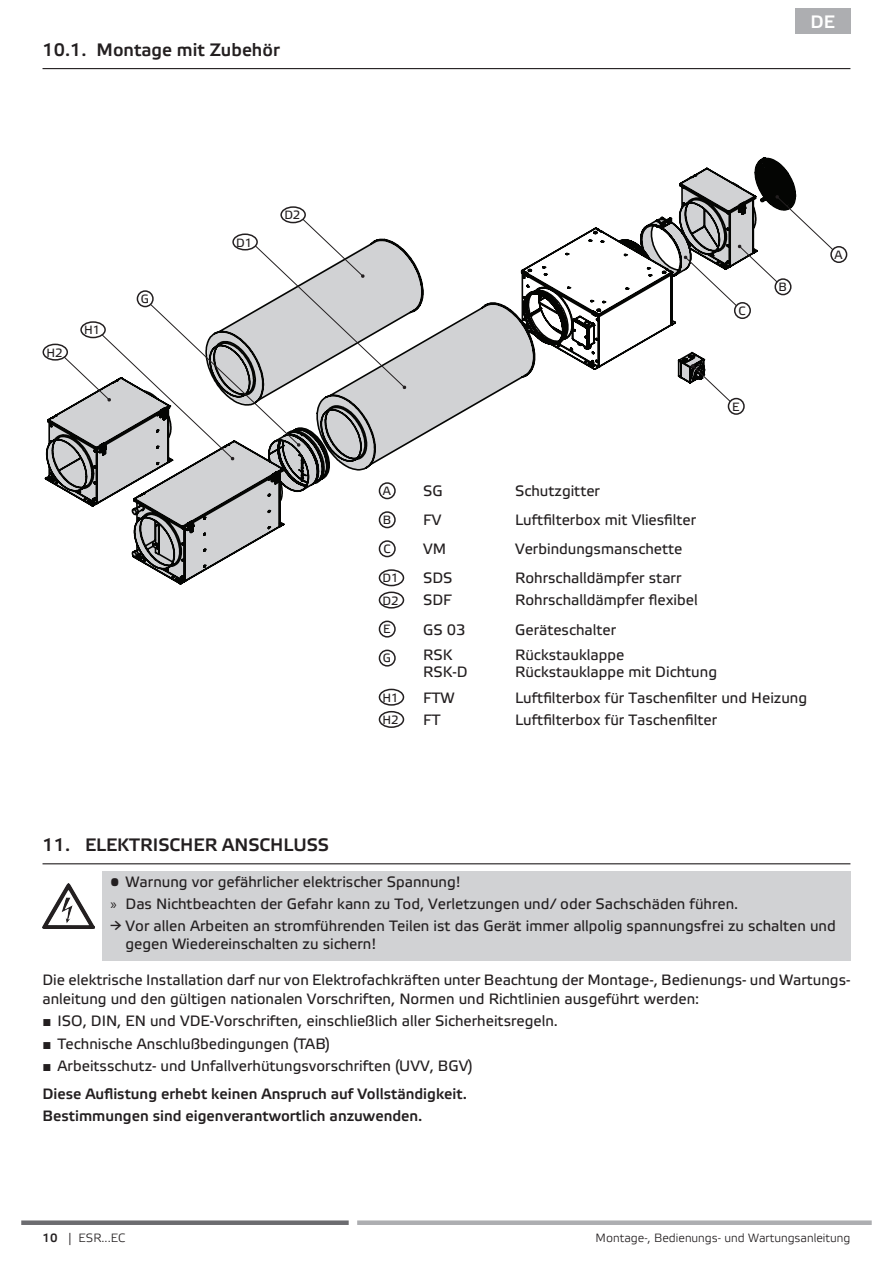
<style>
.page{position:relative;width:893px;height:1263px;background:#fff}
.page>*{position:absolute;margin:0;border:0;box-sizing:border-box;transform-origin:0 0}
.t1{font:500 18px "Etelka";color:#231f20}
.t2{font:500 18px "Etelka";color:#fff}
.t3{font:15px/22.2px "Etelka Text";color:#231f20}
.t4{font:500 15px/22.2px "Etelka";color:#231f20}
.t5{font:300 12px "Etelka";color:#231f20}
.t6{font:12px/22.2px "Etelka Text";color:#231f20}
.t7{font:500 12px "Etelka";color:#231f20}
.s1{font-family:"Myriad Pro"}
.s2{font-family:"Arial"}
</style>
<div class="page">
<div style="left:357px;top:1220px;width:515px;height:5px;background:#adaeb1"></div>
<div style="left:21px;top:1220px;width:328px;height:5px;background:#6c6c70"></div>
<img style="left:43px;top:883px;width:51px;height:45px">
<div style="left:43px;top:344px;width:25px;height:17px;border:2px solid #231f20;border-radius:50%"></div>
<div style="left:830px;top:246px;width:17px;height:17px;border:2px solid #231f20;border-radius:50%"></div>
<svg style="left:46px;top:157px;width:788px;height:426px"></svg>
<div style="left:734px;top:302px;width:17px;height:17px;border:2px solid #231f20;border-radius:50%"></div>
<div style="left:400px;top:78px;width:294px;height:82px;background:#fff"></div>
<div style="left:455px;top:115px;width:190px;height:82px;background:#fff"></div>
<div style="left:795px;top:9px;width:55px;height:25px;background:#adaeb1"></div>
<div style="left:102px;top:872px;width:748px;height:89px;background:#d1d2d4"></div>
<hr style="left:43px;top:863px;width:807px;height:1px;background:#231f20">
<hr style="left:43px;top:68px;width:807px;height:1px;background:#231f20">
<div style="left:379px;top:482px;width:17px;height:17px;border:2px solid #231f20;border-radius:50%"></div>
<div style="left:379px;top:511px;width:17px;height:17px;border:2px solid #231f20;border-radius:50%"></div>
<div style="left:379px;top:540px;width:17px;height:17px;border:2px solid #231f20;border-radius:50%"></div>
<div style="left:379px;top:569px;width:25px;height:17px;border:2px solid #231f20;border-radius:50%"></div>
<div style="left:379px;top:591px;width:25px;height:18px;border:2px solid #231f20;border-radius:50%"></div>
<div style="left:379px;top:621px;width:17px;height:17px;border:2px solid #231f20;border-radius:50%"></div>
<div style="left:379px;top:650px;width:17px;height:17px;border:2px solid #231f20;border-radius:50%"></div>
<div style="left:379px;top:689px;width:25px;height:17px;border:2px solid #231f20;border-radius:50%"></div>
<div style="left:379px;top:711px;width:25px;height:17px;border:2px solid #231f20;border-radius:50%"></div>
<p class="t1" style="left:43px;top:39px;width:239px">10.1. Montage mit Zubehör</p>
<p class="t6" style="left:46px;top:342px;width:18px">H2</p>
<p class="t6" style="left:84px;top:320px;width:18px">H1</p>
<p class="t6" style="left:141px;top:288px;width:10px">G</p>
<p class="t6" style="left:236px;top:232px;width:18px">D1</p>
<p class="t6" style="left:284px;top:205px;width:18px">D2</p>
<p class="t2" style="left:811px;top:11px;width:26px">DE</p>
<p class="t6" style="left:739px;top:300px;width:9px">C</p>
<p class="t6" style="left:779px;top:276px;width:10px">B</p>
<p class="t6" style="left:834px;top:244px;width:10px">A</p>
<p class="t6" style="left:732px;top:396px;width:9px">E</p>
<p class="t6" style="left:383px;top:480px;width:10px">A</p>
<p class="t3" style="left:423px;top:481px;width:21px">SG</p>
<p class="t3" style="left:515px;top:481px;width:86px">Schutzgitter</p>
<p class="t6" style="left:383px;top:509px;width:10px">B</p>
<p class="t3" style="left:423px;top:510px;width:20px">FV</p>
<p class="t3" style="left:515px;top:510px;width:183px">Luftfilterbox mit Vliesfilter</p>
<p class="t6" style="left:383px;top:538px;width:9px">C</p>
<p class="t3" style="left:423px;top:539px;width:25px">VM</p>
<p class="t3" style="left:515px;top:539px;width:169px">Verbindungsmanschette</p>
<p class="t6" style="left:383px;top:568px;width:18px">D1<br>D2</p>
<p class="t3" style="left:423px;top:568px;width:31px">SDS<br>SDF</p>
<p class="t3" style="left:515px;top:568px;width:184px">Rohrschalldämpfer starr<br>Rohrschalldämpfer flexibel</p>
<p class="t6" style="left:383px;top:619px;width:9px">E</p>
<p class="t3" style="left:423px;top:619px;width:44px">GS 03</p>
<p class="t3" style="left:515px;top:619px;width:103px">Geräteschalter</p>
<p class="t6" style="left:383px;top:648px;width:10px">G</p>
<p class="t3" style="left:423px;top:648px;width:46px;line-height:16.2px">RSK<br>RSK-D</p>
<p class="t3" style="left:515px;top:648px;width:203px;line-height:16.2px">Rückstauklappe<br>Rückstauklappe mit Dichtung</p>
<p class="t6" style="left:383px;top:687px;width:18px">H1<br>H2</p>
<p class="t3" style="left:423px;top:687px;width:33px">FTW<br>FT</p>
<p class="t3" style="left:515px;top:687px;width:294px">Luftfilterbox für Taschenfilter und Heizung<br>Luftfilterbox für Taschenfilter</p>
<p class="t1" style="left:43px;top:834px;width:288px">11. ELEKTRISCHER ANSCHLUSS</p>
<p class="t3" style="left:111px;top:871px;width:629px">• Warnung vor gefährlicher elektrischer Spannung!<br><span class="s1">»</span> Das Nichtbeachten der Gefahr kann zu Tod, Verletzungen und/ oder Sachschäden führen.</p>
<p class="t3" style="left:126px;top:918px;width:712px;line-height:18px;text-indent:-15px">→ Vor allen Arbeiten an stromführenden Teilen ist das Gerät immer allpolig spannungsfrei zu schalten und gegen Wiedereinschalten zu sichern!</p>
<p class="t3" style="left:43px;top:970px;width:809px;line-height:19.5px">Die elektrische Installation darf nur von Elektrofachkräften unter Beachtung der Montage-, Bedienungs- und Wartungs&shy;anleitung und den gültigen nationalen Vorschriften, Normen und Richtlinien ausgeführt werden:</p>
<p class="t3" style="left:43px;top:1011px;width:517px"><span class="s2">■</span> ISO, DIN, EN und VDE-Vorschriften, einschließlich aller Sicherheitsregeln.</p>
<p class="t3" style="left:43px;top:1033px;width:289px"><span class="s2">■</span> Technische Anschlußbedingungen (TAB)</p>
<p class="t3" style="left:43px;top:1055px;width:432px"><span class="s2">■</span> Arbeitsschutz- und Unfallverhütungsvorschriften (UVV, BGV)</p>
<p class="t4" style="left:43px;top:1083px;width:426px">Diese Auflistung erhebt keinen Anspruch auf Vollständigkeit.<br>Bestimmungen sind eigenverantwortlich anzuwenden.</p>
<p class="t7" style="left:43px;top:1231px;width:17px">10</p>
<p class="t5" style="left:68px;top:1231px;width:59px">| ESR...EC</p>
<p class="t5" style="left:79px;top:1231px;width:64px">ISOR...EC K</p>
<p class="t5" style="left:596px;top:1231px;width:256px">Montage-, Bedienungs- und Wartungsanleitung</p>
</div>
